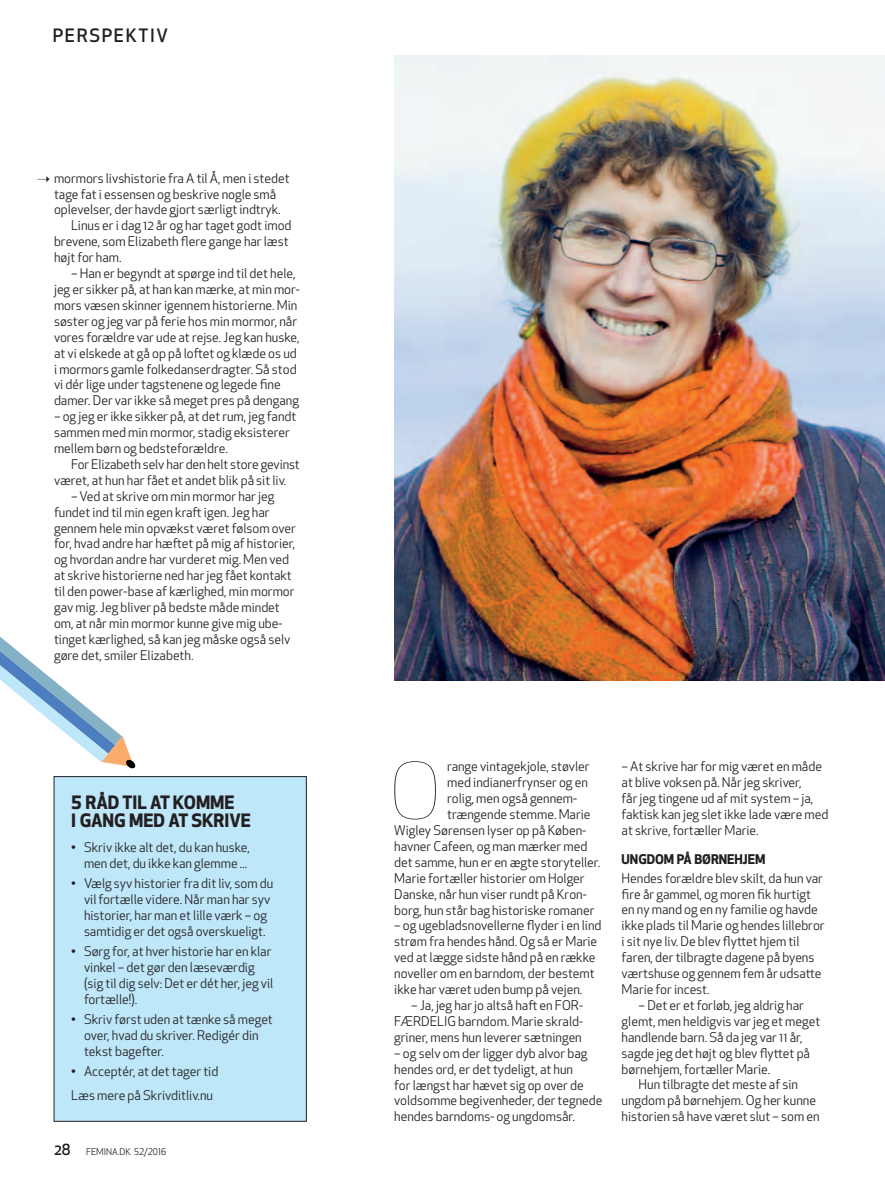
<style>
.page{position:relative;width:885px;height:1183px;background:#fff}
.page>*{position:absolute;margin:0;border:0;box-sizing:border-box;transform-origin:0 0}
.t1{font:100 76.65px "Apex New";color:#231f20}
.t2{font:700 18px/18px "Apex New";color:#231f20}
.t3{font:500 18px "Apex New";letter-spacing:.09em;color:#231f20}
.t4{font:13.05px/15.9px "Apex New";color:#231f20}
.t5{font:700 13.05px "Apex New";color:#231f20}
.t6{font:9px "Apex New";color:#231f20}
.s1{font-weight:500;font-size:15px}
</style>
<div class="page">
<img style="left:394px;top:55px;width:490px;height:625px">
<div style="left:54px;top:776px;width:252px;height:344px;background:#bee7fa"></div>
<svg style="left:0;top:636px;width:145px;height:143px"></svg>
<h2 class="t3" style="left:53px;top:23px;width:117px">PERSPEKTIV</h2>
<p class="t4" style="left:37px;top:170px;width:254px">➝ mormors livshistorie fra A til Å, men i stedet</p>
<p class="t4" style="left:54px;top:186px;width:224px">tage fat i essensen og beskrive nogle små</p>
<p class="t4" style="left:54px;top:202px;width:228px">oplevelser, der havde gjort særligt indtryk.</p>
<p class="t4" style="left:71px;top:217px;width:222px">Linus er i dag 12 år og har taget godt imod</p>
<p class="t4" style="left:54px;top:233px;width:236px">brevene, som Elizabeth flere gange har læst</p>
<p class="t4" style="left:54px;top:249px;width:69px">højt for ham.</p>
<p class="t4" style="left:54px;top:265px;width:247px;text-indent:17px">– Han er begyndt at spørge ind til det hele, jeg er sikker på, at han kan mærke, at min mor&shy;mors væsen skinner igennem historierne. Min søster og jeg var på ferie hos min mormor, når vores forældre var ude at rejse. Jeg kan huske, at vi elskede at gå op på loftet og klæde os ud i mormors gamle folkedanserdragter. Så stod vi dér lige under tagstenene og legede fine damer. Der var ikke så meget pres på dengang</p>
<p class="t4" style="left:54px;top:408px;width:244px">– og jeg er ikke sikker på, at det rum, jeg fandt sammen med min mormor, stadig eksisterer mellem børn og bedsteforældre.</p>
<p class="t4" style="left:54px;top:456px;width:247px;text-indent:17px">For Elizabeth selv har den helt store gevinst været, at hun har fået et andet blik på sit liv.</p>
<p class="t4" style="left:54px;top:488px;width:243px;text-indent:17px">– Ved at skrive om min mormor har jeg fundet ind til min egen kraft igen. Jeg har gennem hele min opvækst været følsom over for, hvad andre har hæftet på mig af historier, og hvordan andre har vurderet mig. Men ved at skrive historierne ned har jeg fået kontakt til den power-base af kærlighed, min mormor gav mig. Jeg bliver på bedste måde mindet om, at når min mormor kunne give mig ube&shy;tinget kærlighed, så kan jeg måske også selv gøre det, smiler Elizabeth.</p>
<h2 class="t2" style="left:71px;top:792px;width:181px">5 RÅD TIL AT KOMME<br>I GANG MED AT SKRIVE</h2>
<p class="t4" style="left:71px;top:839px;width:180px;text-align:right">• Skriv ikke alt det, du kan huske, men det, du ikke kan glemme ...</p>
<p class="t4" style="left:84px;top:875px;width:191px;text-indent:-13px">• Vælg syv historier fra dit liv, som du vil fortælle videre. Når man har syv historier, har man et lille værk – og samtidig er det også overskueligt.</p>
<p class="t4" style="left:84px;top:942px;width:191px;text-indent:-13px">• Sørg for, at hver historie har en klar vinkel – det gør den læseværdig (sig til dig selv: Det er dét her, jeg vil fortælle!).</p>
<p class="t4" style="left:84px;top:1010px;width:190px;text-indent:-13px">• Skriv først uden at tænke så meget over, hvad du skriver. Redigér din tekst bagefter.</p>
<p class="t4" style="left:71px;top:1058px;width:148px;line-height:24.5px">• Acceptér, at det tager tid<br>Læs mere på Skrivditliv.nu</p>
<p class="t6" style="left:54px;top:1145px;width:114px"><span class="s1">28</span> FEMiNA.dk 52/2016</p>
<h1 class="t1" style="left:390px;top:744px;width:51px">O</h1>
<p class="t4" style="left:447px;top:758px;width:144px">range vintagekjole, støvler</p>
<p class="t4" style="left:447px;top:774px;width:142px">med indianerfrynser og en</p>
<p class="t4" style="left:447px;top:790px;width:131px">rolig, men også gennem-</p>
<p class="t4" style="left:447px;top:806px;width:145px">trængende stemme. Marie</p>
<p class="t4" style="left:394px;top:822px;width:193px">Wigley Sørensen lyser op på Køben-</p>
<p class="t4" style="left:394px;top:838px;width:194px">havner Cafeen, og man mærker med</p>
<p class="t4" style="left:394px;top:853px;width:207px">det samme, hun er en ægte storyteller.</p>
<p class="t4" style="left:394px;top:869px;width:192px">Marie fortæller historier om Holger</p>
<p class="t4" style="left:394px;top:885px;width:194px">Danske, når hun viser rundt på Kron-</p>
<p class="t4" style="left:394px;top:901px;width:202px">borg, hun står bag historiske romaner</p>
<p class="t4" style="left:394px;top:917px;width:209px">– og ugebladsnovellerne flyder i en lind strøm fra hendes hånd. Og så er Marie ved at lægge sidste hånd på en række noveller om en barndom, der bestemt ikke har været uden bump på vejen.</p>
<p class="t4" style="left:394px;top:997px;width:190px;text-align:justify;text-indent:17px">– Ja, jeg har jo altså haft en FOR-FÆRDELI G barndom. Marie skrald&shy;griner, mens hun leverer sætningen</p>
<p class="t4" style="left:394px;top:1044px;width:210px">– og selv om der ligger dyb alvor bag hendes ord, er det tydeligt, at hun<br>for længst har hævet sig op over de voldsomme begivenheder, der tegnede hendes barndoms- og ungdomsår.</p>
<p class="t4" style="left:621px;top:758px;width:208px">– At skrive har for mig været en måde at blive voksen på. Når jeg skriver,<br>får jeg tingene ud af mit system – ja, faktisk kan jeg slet ikke lade være med at skrive, fortæller Marie.</p>
<p class="t5" style="left:621px;top:849px;width:145px">UNGDOM PÅ BØRNEHJEM</p>
<p class="t4" style="left:621px;top:869px;width:204px">Hendes forældre blev skilt, da hun var fire år gammel, og moren fik hurtigt en ny mand og en ny familie og havde ikke plads til Marie og hendes lillebror i sit nye liv. De blev flyttet hjem til faren, der tilbragte dagene på byens værtshuse og gennem fem år udsatte Marie for incest.</p>
<p class="t4" style="left:638px;top:996px;width:167px">– Det er et forløb, jeg aldrig har</p>
<p class="t4" style="left:621px;top:1012px;width:200px">glemt, men heldigvis var jeg et meget</p>
<p class="t4" style="left:621px;top:1028px;width:182px">handlende barn. Så da jeg var 11 år,</p>
<p class="t4" style="left:621px;top:1044px;width:190px">sagde jeg det højt og blev flyttet på</p>
<p class="t4" style="left:621px;top:1060px;width:150px">børnehjem, fortæller Marie.</p>
<p class="t4" style="left:638px;top:1076px;width:161px">Hun tilbragte det meste af sin</p>
<p class="t4" style="left:621px;top:1092px;width:196px">ungdom på børnehjem. Og her kunne</p>
<p class="t4" style="left:621px;top:1108px;width:199px">historien så have været slut – som en</p>
</div>
